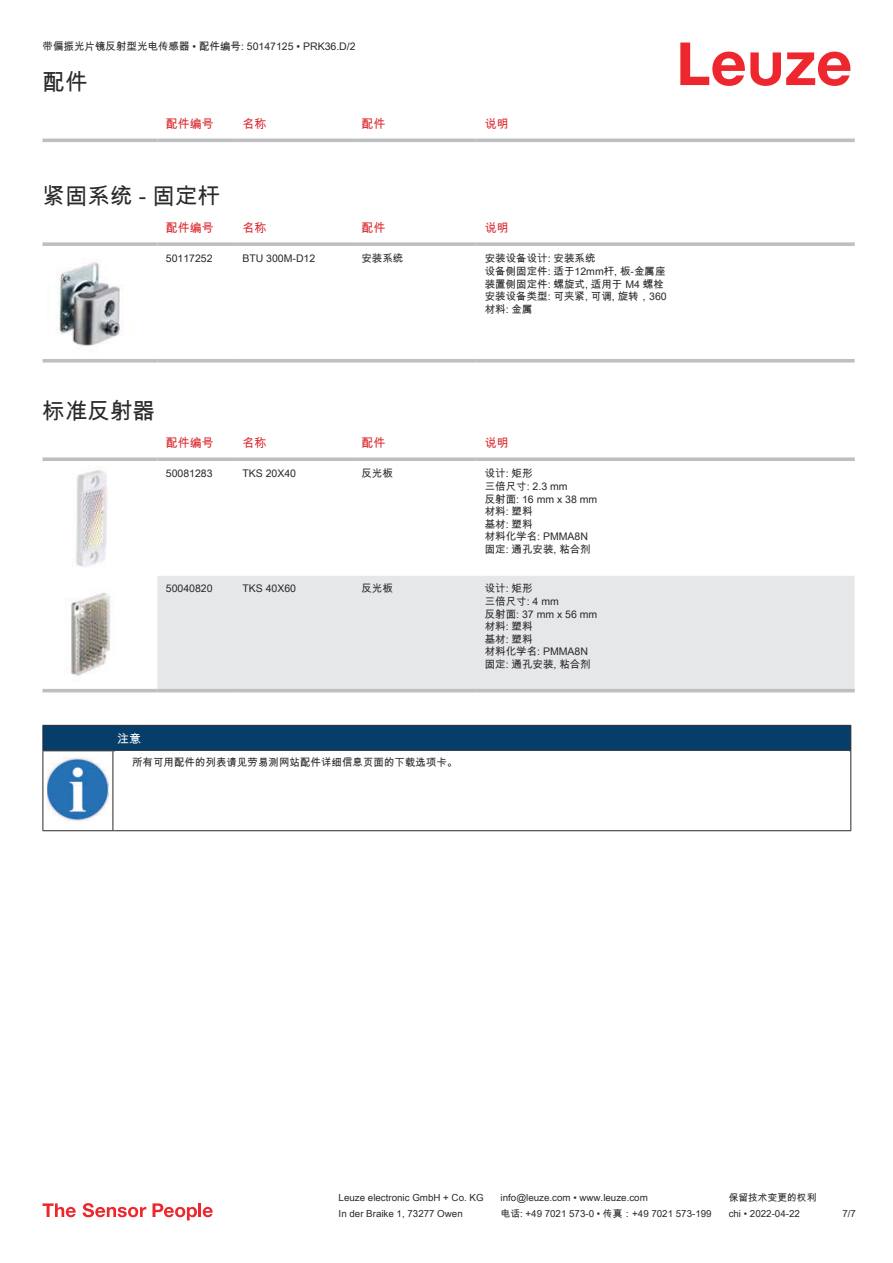
<style>
.page{position:relative;width:893px;height:1263px;background:#fff}
.page>*{position:absolute;margin:0;border:0;box-sizing:border-box;transform-origin:0 0}
.t1{font:22.5px "Arial Unicode MS";color:#2b292a}
.t2{font:12px "Arial Unicode MS";color:#db2a30}
.t3{font:12px "Arial Unicode MS";color:#fff}
.t4{font:10.5px/12.6px "Arial Unicode MS";color:#2b292a}
.t5{font:9.75px "Arial Unicode MS";color:#2b292a}
</style>
<div class="page">
<svg style="left:680px;top:43px;width:170px;height:43px"></svg>
<svg style="left:43px;top:138px;width:812px;height:1px"></svg>
<hr style="left:43px;top:139px;width:114px;height:3px;background:#bdbfc1">
<hr style="left:157px;top:139px;width:77px;height:3px;background:#bdbfc1">
<hr style="left:234px;top:139px;width:119px;height:3px;background:#bdbfc1">
<hr style="left:353px;top:139px;width:123px;height:3px;background:#bdbfc1">
<hr style="left:476px;top:139px;width:379px;height:3px;background:#bdbfc1">
<svg style="left:43px;top:242px;width:114px;height:4px"></svg>
<svg style="left:157px;top:242px;width:77px;height:4px"></svg>
<svg style="left:234px;top:242px;width:119px;height:4px"></svg>
<svg style="left:353px;top:242px;width:123px;height:4px"></svg>
<svg style="left:476px;top:242px;width:379px;height:4px;background:#c3c5c7"></svg>
<svg style="left:43px;top:359px;width:114px;height:4px"></svg>
<svg style="left:157px;top:359px;width:77px;height:4px"></svg>
<svg style="left:234px;top:359px;width:119px;height:4px"></svg>
<svg style="left:353px;top:359px;width:123px;height:4px"></svg>
<svg style="left:476px;top:359px;width:379px;height:4px;background:#c4c6c7"></svg>
<img style="left:57px;top:262px;width:65px;height:84px">
<div style="left:157px;top:576px;width:698px;height:113px;background:#e6e7e9"></div>
<svg style="left:43px;top:457px;width:114px;height:4px"></svg>
<svg style="left:157px;top:457px;width:77px;height:4px"></svg>
<svg style="left:234px;top:457px;width:119px;height:4px"></svg>
<svg style="left:353px;top:457px;width:123px;height:4px"></svg>
<svg style="left:476px;top:457px;width:379px;height:4px;background:#c4c6c8"></svg>
<hr style="left:43px;top:689px;width:114px;height:3px;background:#bdbfc1">
<hr style="left:157px;top:689px;width:77px;height:3px;background:#bdbfc1">
<hr style="left:234px;top:689px;width:119px;height:3px;background:#bdbfc1">
<hr style="left:353px;top:689px;width:123px;height:3px;background:#bdbfc1">
<hr style="left:476px;top:689px;width:379px;height:3px;background:#bdbfc1">
<img style="left:73px;top:470px;width:34px;height:97px">
<img style="left:70px;top:592px;width:41px;height:84px">
<div style="left:43px;top:725px;width:808px;height:26px;background:#063d69"></div>
<hr style="left:113px;top:750px;width:738px;height:1px;background:#2b292a">
<hr style="left:43px;top:751px;width:1px;height:75px;background:#2b292a">
<hr style="left:113px;top:751px;width:1px;height:75px;background:#2b292a">
<hr style="left:850px;top:751px;width:1px;height:75px;background:#2b292a">
<hr style="left:43px;top:830px;width:70px;height:1px;background:#2b292a">
<hr style="left:113px;top:830px;width:738px;height:1px;background:#2b292a">
<img style="left:47px;top:757px;width:61px;height:63px">
<svg style="left:43px;top:1203px;width:33px;height:14px"></svg>
<svg style="left:83px;top:1203px;width:63px;height:14px"></svg>
<svg style="left:153px;top:1203px;width:44px;height:17px"></svg>
<hr style="left:198px;top:1203px;width:3px;height:14px;background:#ed272d">
<svg style="left:203px;top:1207px;width:10px;height:10px"></svg>
<p class="t4" style="left:43px;top:40px;width:315px">带偏振光片镜反射型光电传感器 • 配件编号: 50147125 • PRK36.D/2</p>
<h1 class="t1" style="left:43px;top:66px;width:46px">配件</h1>
<p class="t2" style="left:166px;top:115px;width:49px">配件编号</p>
<p class="t2" style="left:242px;top:115px;width:25px">名称</p>
<p class="t2" style="left:361px;top:115px;width:25px">配件</p>
<p class="t2" style="left:485px;top:115px;width:25px">说明</p>
<h1 class="t1" style="left:43px;top:180px;width:179px">紧固系统 - 固定杆</h1>
<p class="t2" style="left:166px;top:219px;width:49px">配件编号</p>
<p class="t2" style="left:242px;top:219px;width:25px">名称</p>
<p class="t2" style="left:361px;top:219px;width:25px">配件</p>
<p class="t2" style="left:485px;top:219px;width:25px">说明</p>
<p class="t4" style="left:166px;top:252px;width:48px">50117252</p>
<p class="t4" style="left:242px;top:252px;width:74px">BTU 300M-D12</p>
<p class="t4" style="left:361px;top:252px;width:43px">安装系统</p>
<p class="t4" style="left:485px;top:252px;width:184px">安装设备设计: 安装系统<br>设备侧固定件: 适于12mm杆, 板-金属座装置侧固定件: 螺旋式, 适用于 M4 螺栓安装设备类型: 可夹紧, 可调, 旋转，360材料: 金属</p>
<h1 class="t1" style="left:43px;top:395px;width:114px">标准反射器</h1>
<p class="t2" style="left:166px;top:434px;width:49px">配件编号</p>
<p class="t2" style="left:242px;top:434px;width:25px">名称</p>
<p class="t2" style="left:361px;top:434px;width:25px">配件</p>
<p class="t2" style="left:485px;top:434px;width:25px">说明</p>
<p class="t4" style="left:166px;top:467px;width:48px">50081283</p>
<p class="t4" style="left:242px;top:467px;width:55px">TKS 20X40</p>
<p class="t4" style="left:361px;top:467px;width:33px">反光板</p>
<p class="t4" style="left:485px;top:467px;width:114px">设计: 矩形<br>三倍尺寸: 2.3 mm<br>反射面: 16 mm x 38 mm材料: 塑料<br>基材: 塑料<br>材料化学名: PMMA8N固定: 通孔安装, 粘合剂</p>
<p class="t4" style="left:166px;top:582px;width:48px">50040820</p>
<p class="t4" style="left:242px;top:582px;width:55px">TKS 40X60</p>
<p class="t4" style="left:361px;top:582px;width:33px">反光板</p>
<p class="t4" style="left:485px;top:582px;width:114px">设计: 矩形<br>三倍尺寸: 4 mm<br>反射面: 37 mm x 56 mm材料: 塑料<br>基材: 塑料<br>材料化学名: PMMA8N固定: 通孔安装, 粘合剂</p>
<p class="t3" style="left:117px;top:730px;width:25px">注意</p>
<p class="t4" style="left:132px;top:755px;width:327px">所有可用配件的列表请见劳易测网站配件详细信息页面的下载选项卡。</p>
<p class="t5" style="left:339px;top:1191px;width:146px">Leuze electronic GmbH + Co. KG</p>
<p class="t5" style="left:501px;top:1191px;width:149px">info@leuze.com • www.leuze.com</p>
<p class="t5" style="left:729px;top:1191px;width:89px">保留技术变更的权利</p>
<p class="t5" style="left:339px;top:1206px;width:126px">In der Braike 1, 73277 Owen</p>
<p class="t5" style="left:501px;top:1206px;width:212px">电话: +49 7021 573-0 • 传真：+49 7021 573-199</p>
<p class="t5" style="left:729px;top:1206px;width:73px">chi • 2022-04-22</p>
<p class="t5" style="left:842px;top:1206px;width:15px">7 /7</p>
</div>
